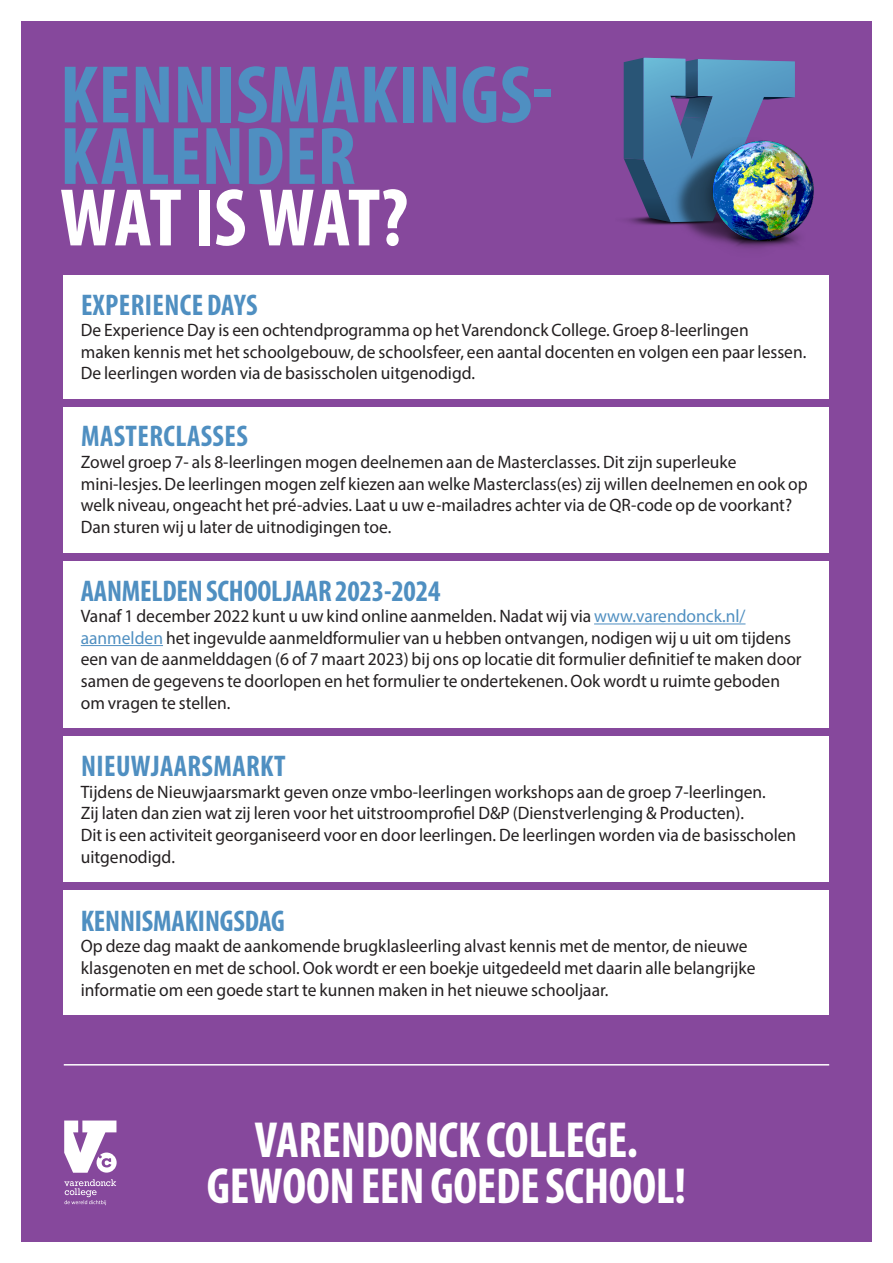
<style>
.page{position:relative;width:893px;height:1263px;background:#fff}
.page>*{position:absolute;margin:0;border:0;box-sizing:border-box;transform-origin:0 0}
.richting{font:700 condensed 82.5px/61.5px "Myriad Pro";color:#4f8fc1}
.richting-2{font:700 condensed 82.5px "Myriad Pro";letter-spacing:-.02em;color:#fff}
.richting-3{font:700 condensed 51px/46.5px "Myriad Pro";letter-spacing:-.005em;color:#fff;text-align:center}
.richting-4{font:700 condensed 30px "Myriad Pro";letter-spacing:-.005em;color:#4f8fc1}
.richting-5{font:700 condensed 30px "Myriad Pro";letter-spacing:.015em;color:#4f8fc1}
.richting-6{font:18px/21.6px "Myriad Pro";color:#231f20}
.s1{color:#4f8fc1}
</style>
<div class="page">
<div style="left:21px;top:21px;width:851px;height:1221px;background:#86489c"></div>
<svg style="left:64px;top:1120px;width:53px;height:53px"></svg>
<svg style="left:64px;top:1179px;width:52px;height:26px"></svg>
<div style="left:64px;top:275px;width:765px;height:124px;background:#fff"></div>
<div style="left:64px;top:407px;width:765px;height:145px;background:#fff"></div>
<div style="left:64px;top:561px;width:765px;height:167px;background:#fff"></div>
<div style="left:64px;top:736px;width:765px;height:145px;background:#fff"></div>
<div style="left:64px;top:890px;width:765px;height:124px;background:#fff"></div>
<hr style="left:594px;top:623px;width:151px;height:1px;background:#4f8fc1">
<hr style="left:81px;top:645px;width:82px;height:1px;background:#4f8fc1">
<hr style="left:64px;top:1064px;width:765px;height:1px;background:#fff">
<svg style="left:624px;top:58px;width:171px;height:164px"></svg>
<img style="left:643px;top:133px;width:43px;height:97px">
<img style="left:686px;top:133px;width:128px;height:116px">
<p class="richting" style="left:60px;top:62px;width:495px">KENNISMAKINGS-<br>KALENDER</p>
<p class="richting-2" style="left:60px;top:166px;width:350px">WAT IS WAT?</p>
<p class="richting-5" style="left:81px;top:286px;width:178px">EXPERIENCE DAYS</p>
<p class="richting-6" style="left:81px;top:319px;width:727px">De Experience Day is een ochtendprogramma op het Varendonck College. Groep 8-leerlingen<br>maken kennis met het schoolgebouw, de schoolsfeer, een aantal docenten en volgen een paar lessen.<br>De leerlingen worden via de basisscholen uitgenodigd.</p>
<p class="richting-5" style="left:81px;top:418px;width:168px">MASTERCLASSES</p>
<p class="richting-6" style="left:81px;top:451px;width:728px">Zowel groep 7- als 8-leerlingen mogen deelnemen aan de Masterclasses. Dit zijn superleuke mini-lesjes. De leerlingen mogen zelf kiezen aan welke Masterclass(es) zij willen deelnemen en ook op welk niveau, ongeacht het pré-advies. Laat u uw e-mailadres achter via de QR-code op de voorkant?<br>Dan sturen wij u later de uitnodigingen toe.</p>
<p class="richting-4" style="left:81px;top:572px;width:361px">AANMELDEN SCHOOLJAAR 2023-2024</p>
<p class="richting-6" style="left:81px;top:605px;width:722px">Vanaf 1 december 2022 kunt u uw kind online aanmelden. Nadat wij via <span class="s1">www.varendonck.nl/ aanmelden</span> het ingevulde aanmeldformulier van u hebben ontvangen, nodigen wij u uit om tijdens een van de aanmelddagen (6 of 7 maart 2023) bij ons op locatie dit formulier definitief te maken door samen de gegevens te doorlopen en het formulier te ondertekenen. Ook wordt u ruimte geboden om vragen te stellen.</p>
<p class="richting-5" style="left:81px;top:747px;width:206px">NIEUWJAARSMARKT</p>
<p class="richting-6" style="left:81px;top:781px;width:717px">Tijdens de Nieuwjaarsmarkt geven onze vmbo-leerlingen workshops aan de groep 7-leerlingen.<br>Zij laten dan zien wat zij leren voor het uitstroomprofiel D&amp;P (Dienstverlenging &amp; Producten).<br>Dit is een activiteit georganiseerd voor en door leerlingen. De leerlingen worden via de basisscholen uitgenodigd.</p>
<p class="richting-4" style="left:81px;top:902px;width:205px">KENNISMAKINGSDAG</p>
<p class="richting-6" style="left:81px;top:935px;width:676px">Op deze dag maakt de aankomende brugklasleerling alvast kennis met de mentor, de nieuwe klasgenoten en met de school. Ook wordt er een boekje uitgedeeld met daarin alle belangrijke informatie om een goede start te kunnen maken in het nieuwe schooljaar.</p>
<p class="richting-3" style="left:207px;top:1115px;width:481px">VARENDONCK COLLEGE.<br>GEWOON EEN GOEDE SCHOOL!</p>
</div>
